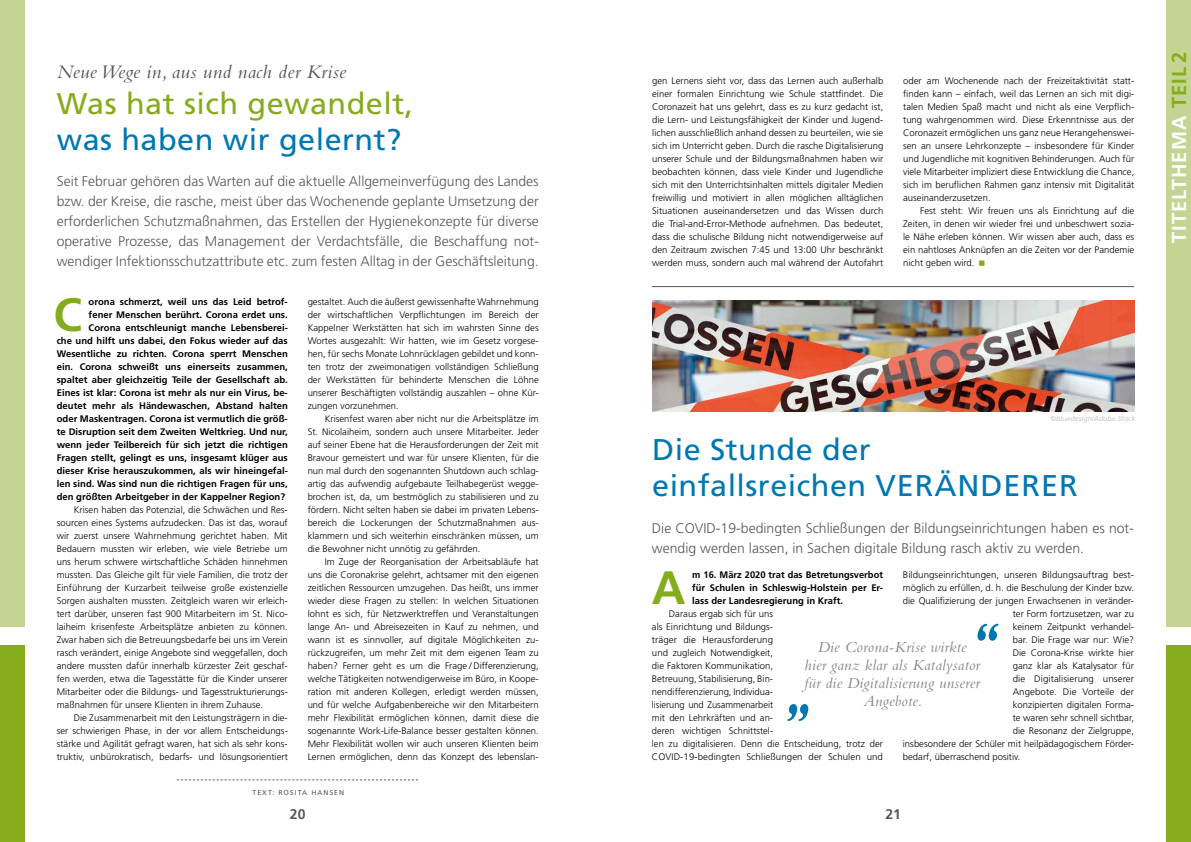
<style>
.page{position:relative;width:1191px;height:842px;background:#fff}
.page>*{position:absolute;margin:0;border:0;box-sizing:border-box;transform-origin:0 0}
.t1{font:700 46.7px "Frutiger LT";color:#85ac1c}
.t2{font:30px/36px "Frutiger LT";letter-spacing:.015em;color:#0077b2}
.t3{font:30px "Frutiger LT";letter-spacing:.015em;color:#85ac1c}
.t4{font:700 20.2px "Frutiger LT";letter-spacing:.05em;color:#fff}
.t5{font:italic 20px "Bembo";letter-spacing:.015em;color:#575756}
.t6{font:italic 16px/18px "Bembo";letter-spacing:.015em;color:#878787;text-align:center}
.t7{font:300 14px/20px "Frutiger LT";color:#575756}
.t8{font:700 14px "Frutiger LT";color:#575756}
.t9{font:300 9.5px/13px "Frutiger LT";color:#000;text-align:justify}
.t10{font:700 9.5px/13px "Frutiger LT";color:#000;text-align:right}
.t11{font:italic 7px "Frutiger LT";color:#c6c6c6}
.t12{font:7px "Frutiger LT";letter-spacing:.15em;color:#575756}
.s1{color:#85ac1c}
</style>
<div class="page">
<div style="left:1166px;top:646px;width:25px;height:196px;background:#85ac1c"></div>
<div style="left:0;top:646px;width:24px;height:196px;background:#85ac1c"></div>
<div style="left:1166px;top:0;width:25px;height:626px;background:#c4d493"></div>
<div style="left:0;top:0;width:24px;height:626px;background:#c4d493"></div>
<img style="left:652px;top:300px;width:482px;height:111px">
<svg style="left:787px;top:704px;width:21px;height:17px"></svg>
<svg style="left:977px;top:624px;width:22px;height:17px"></svg>
<hr style="left:652px;top:286px;width:482px;height:1px;background:#575756">
<svg style="left:177px;top:780px;width:241px;height:1px"></svg>
<h3 class="t5" style="left:57px;top:60px;width:291px">Neue Wege in, aus und nach der Krise</h3>
<h2 class="t3" style="left:57px;top:86px;width:358px">Was hat sich gewandelt,</h2>
<h2 class="t2" style="left:57px;top:121px;width:346px">was haben wir gelernt?</h2>
<p class="t7" style="left:57px;top:172px;width:483px;text-align:justify">Seit Februar gehören das Warten auf die aktuelle Allgemeinverfügung des Landes bzw. der Kreise, die rasche, meist über das Wochenende geplante Umsetzung der erforderlichen Schutzmaßnahmen, das Erstellen der Hygienekonzepte für diverse operative Prozesse, das Management der Verdachtsfälle, die Beschaffung not&shy;wendiger Infektionsschutzattribute etc. zum festen Alltag in der Geschäftsleitung.</p>
<p class="t10" style="left:57px;top:295px;width:233px">orona schmerzt, weil uns das Leid betrof-<br>fener Menschen berührt. Corona erdet uns.<br>Corona entschleunigt manche Lebensberei-<br>che und hilft uns dabei, den Fokus wieder auf das Wesentliche zu richten. Corona sperrt Menschen ein. Corona schweißt uns einerseits zusammen, spaltet aber gleichzeitig Teile der Gesellschaft ab.<br>Eines ist klar: Corona ist mehr als nur ein Virus, be&shy;deutet mehr als Händewaschen, Abstand halten oder Maskentragen. Corona ist vermutlich die größ&shy;te Disruption seit dem Zweiten Weltkrieg. Und nur, wenn jeder Teilbereich für sich jetzt die richtigen Fragen stellt, gelingt es uns, insgesamt klüger aus dieser Krise herauszukommen, als wir hineingefal&shy;len sind. Was sind nun die richtigen Fragen für uns, den größten Arbeitgeber in der Kappelner Region?</p>
<p class="t9" style="left:57px;top:503px;width:233px;text-indent:17px">Krisen haben das Potenzial, die Schwächen und Res&shy;sourcen eines Systems aufzudecken. Das ist das, worauf wir zuerst unsere Wahrnehmung gerichtet haben. Mit Bedauern mussten wir erleben, wie viele Betriebe um uns herum schwere wirtschaftliche Schäden hinnehmen mussten. Das Gleiche gilt für viele Familien, die trotz der Einführung der Kurzarbeit teilweise große existenzielle Sorgen aushalten mussten. Zeitgleich waren wir erleich&shy;tert darüber, unseren fast 900 Mitarbeitern im St. Nico&shy;laiheim krisenfeste Arbeitsplätze anbieten zu können.<br>Zwar haben sich die Betreuungsbedarfe bei uns im Verein rasch verändert, einige Angebote sind weggefallen, doch andere mussten dafür innerhalb kürzester Zeit geschaf&shy;fen werden, etwa die Tagesstätte für die Kinder unserer Mitarbeiter oder die Bildungs- und Tagesstrukturierungs&shy;maßnahmen für unsere Klienten in ihrem Zuhause.</p>
<p class="t9" style="left:57px;top:711px;width:233px;text-indent:17px">Die Zusammenarbeit mit den Leistungsträgern in die&shy;ser schwierigen Phase, in der vor allem Entscheidungs&shy;stärke und Agilität gefragt waren, hat sich als sehr kons&shy;truktiv, unbürokratisch, bedarfs- und lösungsorientiert</p>
<h1 class="t1" style="left:53px;top:287px;width:30px">C</h1>
<p class="t9" style="left:308px;top:295px;width:233px">gestaltet. Auch die äußerst gewissenhafte Wahrnehmung der wirtschaftlichen Verpflichtungen im Bereich der Kappelner Werkstätten hat sich im wahrsten Sinne des Wortes ausgezahlt: Wir hatten, wie im Gesetz vorgese&shy;hen, für sechs Monate Lohnrücklagen gebildet und konn&shy;ten trotz der zweimonatigen vollständigen Schließung der Werkstätten für behinderte Menschen die Löhne unserer Beschäftigten vollständig auszahlen – ohne Kür&shy;zungen vorzunehmen.</p>
<p class="t9" style="left:308px;top:412px;width:233px;text-indent:17px">Krisenfest waren aber nicht nur die Arbeitsplätze im St. Nicolaiheim, sondern auch unsere Mitarbeiter. Jeder auf seiner Ebene hat die Herausforderungen der Zeit mit Bravour gemeistert und war für unsere Klienten, für die nun mal durch den sogenannten Shutdown auch schlag&shy;artig das aufwendig aufgebaute Teilhabegerüst wegge&shy;brochen ist, da, um bestmöglich zu stabilisieren und zu fördern. Nicht selten haben sie dabei im privaten Lebens&shy;bereich die Lockerungen der Schutzmaßnahmen aus&shy;klammern und sich weiterhin einschränken müssen, um die Bewohner nicht unnötig zu gefährden.</p>
<p class="t9" style="left:308px;top:555px;width:233px;text-indent:17px">Im Zuge der Reorganisation der Arbeitsabläufe hat uns die Coronakrise gelehrt, achtsamer mit den eigenen zeitlichen Ressourcen umzugehen. Das heißt, uns immer wieder diese Fragen zu stellen: In welchen Situationen lohnt es sich, für Netzwerktreffen und Veranstaltungen lange An- und Abreisezeiten in Kauf zu nehmen, und wann ist es sinnvoller, auf digitale Möglichkeiten zu&shy;rückzugreifen, um mehr Zeit mit dem eigenen Team zu haben? Ferner geht es um die Frage / Differenzierung, welche Tätigkeiten notwendigerweise im Büro, in Koope&shy;ration mit anderen Kollegen, erledigt werden müssen, und für welche Aufgabenbereiche wir den Mitarbeitern mehr Flexibilität ermöglichen können, damit diese die sogenannte Work-Life-Balance besser gestalten können.<br>Mehr Flexibilität wollen wir auch unseren Klienten beim Lernen ermöglichen, denn das Konzept des lebenslan-</p>
<p class="t12" style="left:252px;top:789px;width:93px">TEXT: ROSITA HANSEN</p>
<p class="t9" style="left:652px;top:74px;width:233px">gen Lernens sieht vor, dass das Lernen auch außerhalb einer formalen Einrichtung wie Schule stattfindet. Die Coronazeit hat uns gelehrt, dass es zu kurz gedacht ist, die Lern- und Leistungsfähigkeit der Kinder und Jugend&shy;lichen ausschließlich anhand dessen zu beurteilen, wie sie sich im Unterricht geben. Durch die rasche Digitalisierung unserer Schule und der Bildungsmaßnahmen haben wir beobachten können, dass viele Kinder und Jugendliche sich mit den Unterrichtsinhalten mittels digitaler Medien freiwillig und motiviert in allen möglichen alltäglichen Situationen auseinandersetzen und das Wissen durch die Trial-and-Error-Methode aufnehmen. Das bedeutet, dass die schulische Bildung nicht notwendigerweise auf den Zeitraum zwischen 7:45 und 13:00 Uhr beschränkt werden muss, sondern auch mal während der Autofahrt</p>
<p class="t9" style="left:903px;top:74px;width:233px">oder am Wochenende nach der Freizeitaktivität statt&shy;finden kann – einfach, weil das Lernen an sich mit digi&shy;talen Medien Spaß macht und nicht als eine Verpflich&shy;tung wahrgenommen wird. Diese Erkenntnisse aus der Coronazeit ermöglichen uns ganz neue Herangehenswei&shy;sen an unsere Lehrkonzepte – insbesondere für Kinder und Jugendliche mit kognitiven Behinderungen. Auch für viele Mitarbeiter impliziert diese Entwicklung die Chance, sich im beruflichen Rahmen ganz intensiv mit Digitalität auseinanderzusetzen.</p>
<p class="t9" style="left:903px;top:204px;width:233px;text-indent:17px">Fest steht: Wir freuen uns als Einrichtung auf die Zeiten, in denen wir wieder frei und unbeschwert sozia&shy;le Nähe erleben können. Wir wissen aber auch, dass es ein nahtloses Anknüpfen an die Zeiten vor der Pandemie nicht geben wird.</p>
<p class="t11" style="left:1050px;top:414px;width:86px">©bluedesign/Adobe Stock</p>
<h2 class="t2" style="left:652px;top:432px;width:427px">Die Stunde der einfallsreichen VERÄNDERER</h2>
<h3 class="t7" style="left:652px;top:518px;width:483px">Die COVID-19-bedingten Schließungen der Bildungseinrichtungen haben es not&shy;wendig werden lassen, in Sachen digitale Bildung rasch aktiv zu werden.</h3>
<p class="t9" style="left:903px;top:568px;width:233px">Bildungseinrichtungen, unseren Bildungsauftrag best-</p>
<p class="t9" style="left:903px;top:581px;width:233px">möglich zu erfüllen, d. h. die Beschulung der Kinder bzw.</p>
<p class="t9" style="left:903px;top:594px;width:233px">die Qualifizierung der jungen Erwachsenen in veränder-</p>
<p class="t9" style="left:1012px;top:607px;width:123px">ter Form fortzusetzen, war zu</p>
<p class="t9" style="left:1012px;top:620px;width:123px">keinem Zeitpunkt verhandel-</p>
<p class="t9" style="left:1012px;top:633px;width:123px">bar. Die Frage war nur: Wie?</p>
<p class="t9" style="left:1012px;top:646px;width:123px">Die Corona-Krise wirkte hier</p>
<p class="t9" style="left:1012px;top:659px;width:123px">ganz klar als Katalysator für</p>
<p class="t9" style="left:1012px;top:672px;width:123px">die Digitalisierung unserer</p>
<p class="t9" style="left:1012px;top:685px;width:123px">Angebote. Die Vorteile der</p>
<p class="t9" style="left:1012px;top:698px;width:123px">konzipierten digitalen Forma-</p>
<p class="t9" style="left:1012px;top:711px;width:123px">te waren sehr schnell sichtbar,</p>
<p class="t9" style="left:1012px;top:724px;width:123px">die Resonanz der Zielgruppe,</p>
<p class="t9" style="left:903px;top:737px;width:233px">insbesondere der Schüler mit heilpädagogischem Förder-</p>
<p class="t9" style="left:903px;top:750px;width:119px">bedarf, überraschend positiv.</p>
<h1 class="t1" style="left:652px;top:560px;width:35px">A</h1>
<p class="t10" style="left:692px;top:568px;width:192px;text-align:justify">m 16. März 2020 trat das Betretungsverbot für Schulen in Schleswig-Holstein per Er&shy;lass der Landesregierung in Kraft.</p>
<p class="t9" style="left:652px;top:607px;width:233px;text-align:left;text-indent:17px">Daraus ergab sich für uns<br>als Einrichtung und Bildungs-<br>träger die Herausforderung<br>und zugleich Notwendigkeit,<br>die Faktoren Kommunikation,<br>Betreuung, Stabilisierung, Bin-<br>nendifferenzierung, Individua-<br>lisierung und Zusammenarbeit<br>mit den Lehrkräften und an-<br>deren wichtigen Schnittstel-<br>len zu digitalisieren. Denn die Entscheidung, trotz der COVID-19-bedingten Schließungen der Schulen und</p>
<h3 class="t6" style="left:804px;top:638px;width:177px">Die Corona-Krise wirkte<br>hier ganz klar als Katalysator für die Digitalisierung unserer<br>Angebote.</h3>
<h3 class="t8" style="left:290px;top:806px;width:17px">20</h3>
<h3 class="t8" style="left:885px;top:806px;width:17px">21</h3>
<h3 class="t4" style="left:1167px;top:243px;width:192px;rotate:-90deg">TITELTHEMA <span class="s1">TEIL 2</span></h3>
</div>
